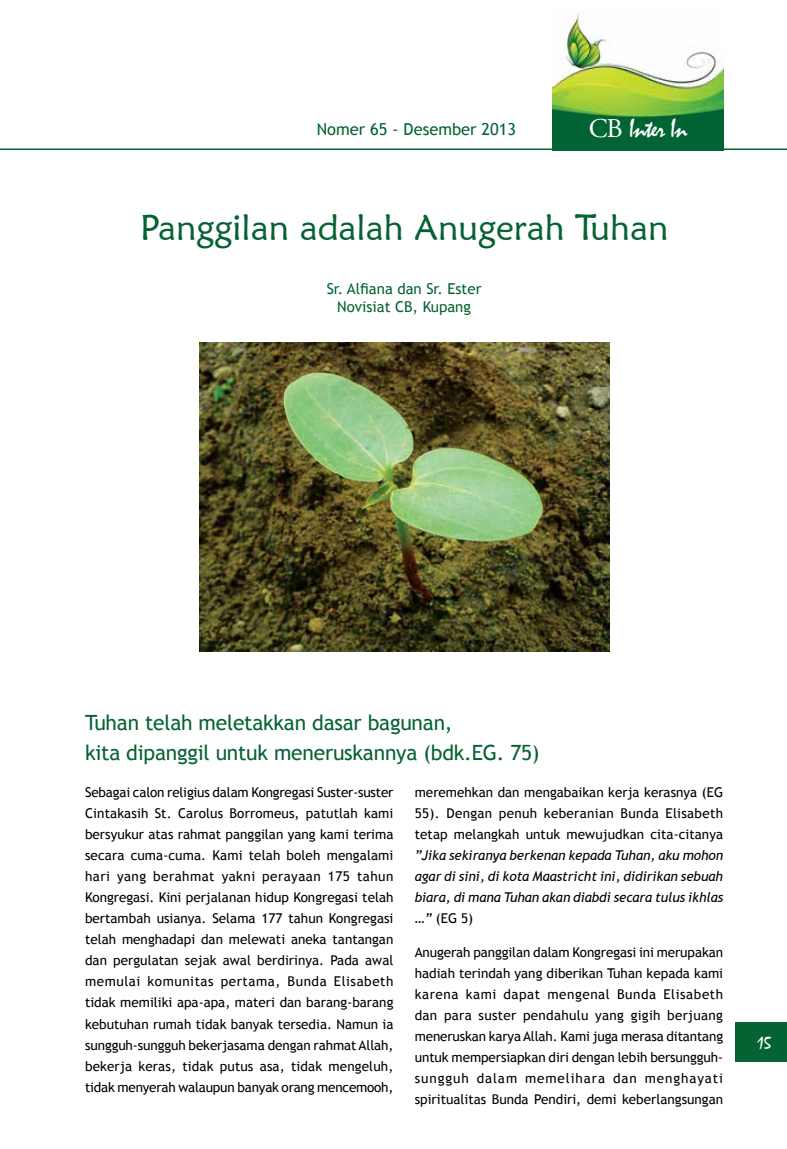
<style>
.page{position:relative;width:787px;height:1149px;background:#fff}
.page>*{position:absolute;margin:0;border:0;box-sizing:border-box;transform-origin:0 0}
.t1{font:36px "Maiandra GD";color:#056333}
.t2{font:27px "Mistral";letter-spacing:-.04em;color:#fff}
.t3{font:21px/30px "Trebuchet MS";letter-spacing:-.01em;color:#056333}
.t4{font:18px "Mistral";color:#fff}
.t5{font:16.5px "Trebuchet MS";color:#056333}
.t6{font:15px/18px "Trebuchet MS";color:#056333;text-align:center}
.t7{font:13.5px/21px "Trebuchet MS";color:#000;text-align:justify}
.t8{font:italic 13.5px/21px "Trebuchet MS";letter-spacing:-.005em;color:#000;text-align:justify}
.s1{font-family:"Adobe Garamond Pro"}
.s2{font-style:normal}
</style>
<div class="page">
<div style="left:736px;top:1022px;width:51px;height:39px;background:#056333"></div>
<hr style="left:0;top:148px;width:787px;height:2px;background:#056333">
<img style="left:553px;top:11px;width:170px;height:137px">
<img style="left:199px;top:343px;width:410px;height:308px">
<p class="t5" style="left:317px;top:119px;width:201px">Nomer 65 - Desember 2013</p>
<h2 class="t2" style="left:588px;top:112px;width:100px"><span class="s1">CB</span> Inter In</h2>
<h1 class="t1" style="left:140px;top:205px;width:529px">Panggilan adalah Anugerah Tuhan</h1>
<p class="t6" style="left:327px;top:280px;width:156px">Sr. Alfiana dan Sr. Ester<br>Novisiat CB, Kupang</p>
<h3 class="t3" style="left:85px;top:708px;width:456px">Tuhan telah meletakkan dasar bagunan,<br>kita dipanggil untuk meneruskannya (bdk.EG. 75)</h3>
<p class="t7" style="left:85px;top:781px;width:310px">Sebagai calon religius dalam Kongregasi Suster-suster Cintakasih St. Carolus Borromeus, patutlah kami bersyukur atas rahmat panggilan yang kami terima secara cuma-cuma. Kami telah boleh mengalami hari yang berahmat yakni perayaan 175 tahun Kongregasi. Kini perjalanan hidup Kongregasi telah bertambah usianya. Selama 177 tahun Kongregasi telah menghadapi dan melewati aneka tantangan dan pergulatan sejak awal berdirinya. Pada awal memulai komunitas pertama, Bunda Elisabeth tidak memiliki apa-apa, materi dan barang-barang kebutuhan rumah tidak banyak tersedia. Namun ia sungguh-sungguh bekerjasama dengan rahmat Allah, bekerja keras, tidak putus asa, tidak mengeluh, tidak menyerah walaupun banyak orang mencemooh,</p>
<p class="t7" style="left:415px;top:782px;width:310px">meremehkan dan mengabaikan kerja kerasnya (EG 55). Dengan penuh keberanian Bunda Elisabeth tetap melangkah untuk mewujudkan cita-citanya</p>
<p class="t8" style="left:415px;top:845px;width:310px">”Jika sekiranya berkenan kepada Tuhan, aku mohon agar di sini, di kota Maastricht ini, didirikan sebuah biara, di mana Tuhan akan diabdi secara tulus ikhlas …” <span class="s2">(EG 5)</span></p>
<p class="t7" style="left:415px;top:941px;width:310px">Anugerah panggilan dalam Kongregasi ini merupakan hadiah terindah yang diberikan Tuhan kepada kami karena kami dapat mengenal Bunda Elisabeth dan para suster pendahulu yang gigih berjuang meneruskan karya Allah. Kami juga merasa ditantang untuk mempersiapkan diri dengan lebih bersungguh&shy;sungguh dalam memelihara dan menghayati spiritualitas Bunda Pendiri, demi keberlangsungan</p>
<h3 class="t4" style="left:757px;top:1031px;width:16px">15</h3>
</div>
